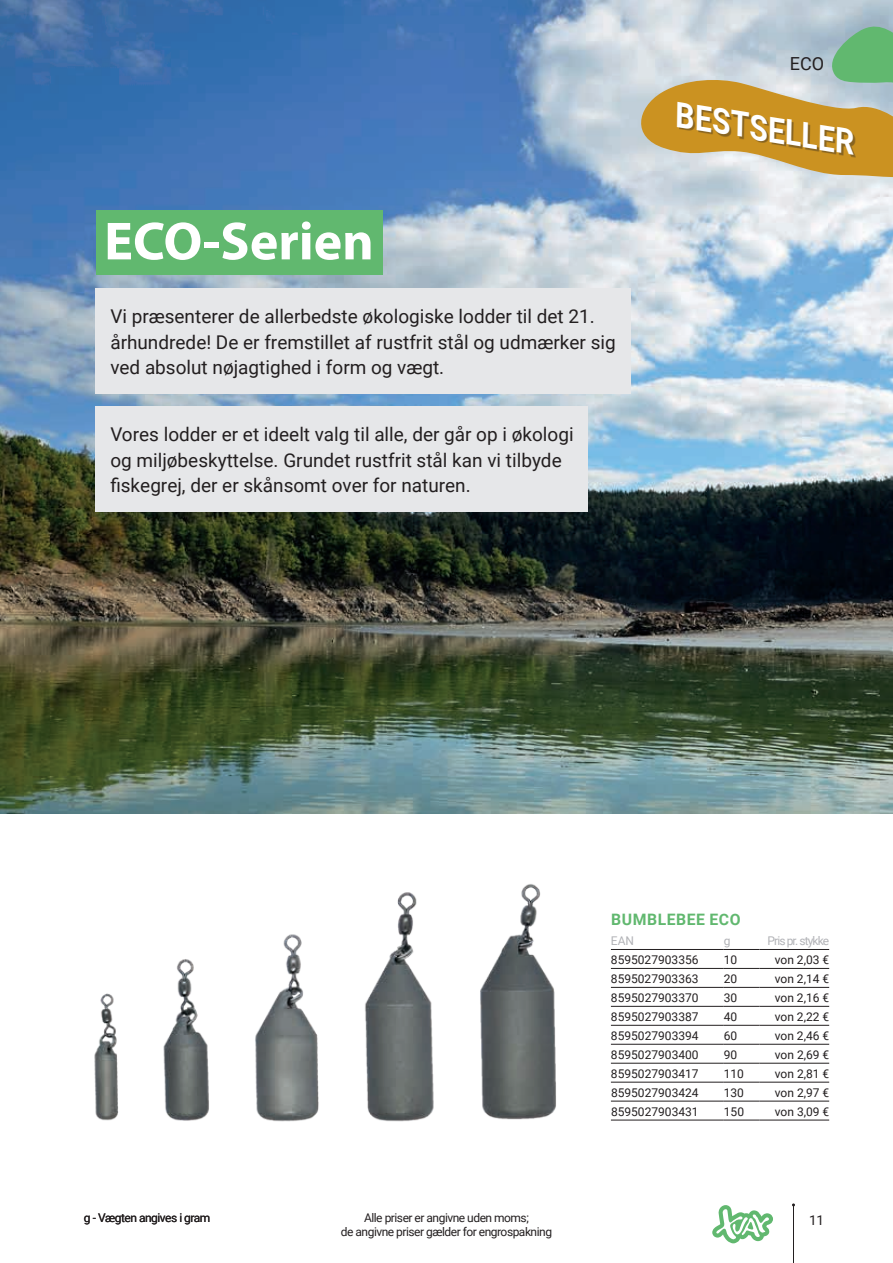
<style>
.page{position:relative;width:893px;height:1263px;background:#fff}
.page>*{position:absolute;margin:0;border:0;box-sizing:border-box;transform-origin:0 0}
.t1{font:700 54px "Myriad Pro";color:#fff}
.t2{font:italic 700 34.8px "Roboto";color:#fff;scale:.91 1}
.t3{font:18.9px/25.5px "Roboto";color:#231f20}
.t4{font:18px "Roboto";color:#231f20}
.t5{font:700 15.75px "Roboto";letter-spacing:.035em;color:#61b86f}
.t6{font:13.5px "Roboto";color:#231f20}
.t7{font:12px "Roboto";color:#231f20}
.t8{font:12px/14.4px "Roboto";letter-spacing:-.04em;color:#231f20;text-align:center}
.t9{font:12px "Roboto";letter-spacing:-.075em;color:#b2b3b7}
</style>
<div class="page">
<hr style="left:793px;top:1205px;width:1px;height:58px;background:#231f20">
<svg style="left:712px;top:1205px;width:61px;height:38px"></svg>
<img style="left:0;top:0;width:893px;height:813px">
<div style="left:96px;top:210px;width:286px;height:65px;background:#61b86f"></div>
<div style="left:95px;top:289px;width:535px;height:105px;background:#e6e7e9"></div>
<div style="left:95px;top:407px;width:493px;height:105px;background:#e6e7e9"></div>
<img style="left:0;top:785px;width:650px;height:337px">
<hr style="left:611px;top:949px;width:113px;height:1px;background:#231f20">
<hr style="left:724px;top:949px;width:35px;height:1px;background:#231f20">
<hr style="left:759px;top:949px;width:70px;height:1px;background:#231f20">
<hr style="left:611px;top:968px;width:113px;height:1px;background:#231f20">
<hr style="left:724px;top:968px;width:35px;height:1px;background:#231f20">
<hr style="left:759px;top:968px;width:70px;height:1px;background:#231f20">
<hr style="left:611px;top:987px;width:113px;height:1px;background:#231f20">
<hr style="left:724px;top:987px;width:35px;height:1px;background:#231f20">
<hr style="left:759px;top:987px;width:70px;height:1px;background:#231f20">
<hr style="left:611px;top:1006px;width:113px;height:1px;background:#231f20">
<hr style="left:724px;top:1006px;width:35px;height:1px;background:#231f20">
<hr style="left:759px;top:1006px;width:70px;height:1px;background:#231f20">
<hr style="left:611px;top:1025px;width:113px;height:1px;background:#231f20">
<hr style="left:724px;top:1025px;width:35px;height:1px;background:#231f20">
<hr style="left:759px;top:1025px;width:70px;height:1px;background:#231f20">
<hr style="left:611px;top:1044px;width:113px;height:1px;background:#231f20">
<hr style="left:724px;top:1044px;width:35px;height:1px;background:#231f20">
<hr style="left:759px;top:1044px;width:70px;height:1px;background:#231f20">
<hr style="left:611px;top:1063px;width:113px;height:1px;background:#231f20">
<hr style="left:724px;top:1063px;width:35px;height:1px;background:#231f20">
<hr style="left:759px;top:1063px;width:70px;height:1px;background:#231f20">
<hr style="left:611px;top:1082px;width:113px;height:1px;background:#231f20">
<hr style="left:724px;top:1082px;width:35px;height:1px;background:#231f20">
<hr style="left:759px;top:1082px;width:70px;height:1px;background:#231f20">
<hr style="left:611px;top:1101px;width:113px;height:1px;background:#231f20">
<hr style="left:724px;top:1101px;width:35px;height:1px;background:#231f20">
<hr style="left:759px;top:1101px;width:70px;height:1px;background:#231f20">
<hr style="left:611px;top:1120px;width:113px;height:1px;background:#231f20">
<hr style="left:724px;top:1120px;width:35px;height:1px;background:#231f20">
<hr style="left:759px;top:1120px;width:70px;height:1px;background:#231f20">
<svg style="left:631px;top:21px;width:262px;height:161px"></svg>
<div style="left:679px;top:104px;width:177px;height:53px;background:#231f20;opacity:.4"></div>
<p class="t4" style="left:790px;top:51px;width:36px">ECO</p>
<h1 class="t1" style="left:104px;top:206px;width:271px">ECO-Serien</h1>
<p class="t3" style="left:110px;top:303px;width:507px">Vi præsenterer de allerbedste økologiske lodder til det 21. århundrede! De er fremstillet af rustfrit stål og udmærker sig ved absolut nøjagtighed i form og vægt.</p>
<p class="t3" style="left:110px;top:421px;width:465px">Vores lodder er et ideelt valg til alle, der går op i økologi og miljøbeskyttelse. Grundet rustfrit stål kan vi tilbyde fiskegrej, der er skånsomt over for naturen.</p>
<h2 class="t2" style="left:683px;top:91px;width:201px;rotate:9deg">BESTSELLER</h2>
<p class="t8" style="left:84px;top:1210px;width:128px">g - Vægten angives i gram</p>
<p class="t8" style="left:341px;top:1210px;width:213px">Alle priser er angivne uden moms;<br>de angivne priser gælder for engrospakning</p>
<p class="t5" style="left:611px;top:908px;width:131px">BUMBLEBEE ECO</p>
<p class="t9" style="left:611px;top:932px;width:25px">EAN</p>
<p class="t9" style="left:724px;top:932px;width:8px">g</p>
<p class="t9" style="left:768px;top:932px;width:63px">Pris pr. stykke</p>
<p class="t7" style="left:611px;top:951px;width:89px">8595027903356</p>
<p class="t7" style="left:724px;top:951px;width:15px">10</p>
<p class="t7" style="left:775px;top:951px;width:56px">von 2,03 €</p>
<p class="t7" style="left:611px;top:970px;width:89px">8595027903363</p>
<p class="t7" style="left:724px;top:970px;width:15px">20</p>
<p class="t7" style="left:775px;top:970px;width:56px">von 2,14 €</p>
<p class="t7" style="left:611px;top:989px;width:89px">8595027903370</p>
<p class="t7" style="left:724px;top:989px;width:15px">30</p>
<p class="t7" style="left:775px;top:989px;width:56px">von 2,16 €</p>
<p class="t7" style="left:611px;top:1008px;width:89px">8595027903387</p>
<p class="t7" style="left:724px;top:1008px;width:15px">40</p>
<p class="t7" style="left:775px;top:1008px;width:56px">von 2,22 €</p>
<p class="t7" style="left:611px;top:1027px;width:89px">8595027903394</p>
<p class="t7" style="left:724px;top:1027px;width:15px">60</p>
<p class="t7" style="left:775px;top:1027px;width:56px">von 2,46 €</p>
<p class="t7" style="left:611px;top:1046px;width:89px">8595027903400</p>
<p class="t7" style="left:724px;top:1046px;width:15px">90</p>
<p class="t7" style="left:775px;top:1046px;width:56px">von 2,69 €</p>
<p class="t7" style="left:611px;top:1065px;width:89px">8595027903417</p>
<p class="t7" style="left:724px;top:1065px;width:22px">110</p>
<p class="t7" style="left:775px;top:1065px;width:56px">von 2,81 €</p>
<p class="t7" style="left:611px;top:1084px;width:89px">8595027903424</p>
<p class="t7" style="left:724px;top:1084px;width:22px">130</p>
<p class="t7" style="left:775px;top:1084px;width:56px">von 2,97 €</p>
<p class="t7" style="left:611px;top:1103px;width:89px">8595027903431</p>
<p class="t7" style="left:724px;top:1103px;width:22px">150</p>
<p class="t7" style="left:775px;top:1103px;width:56px">von 3,09 €</p>
<p class="t6" style="left:809px;top:1211px;width:17px">11</p>
</div>
